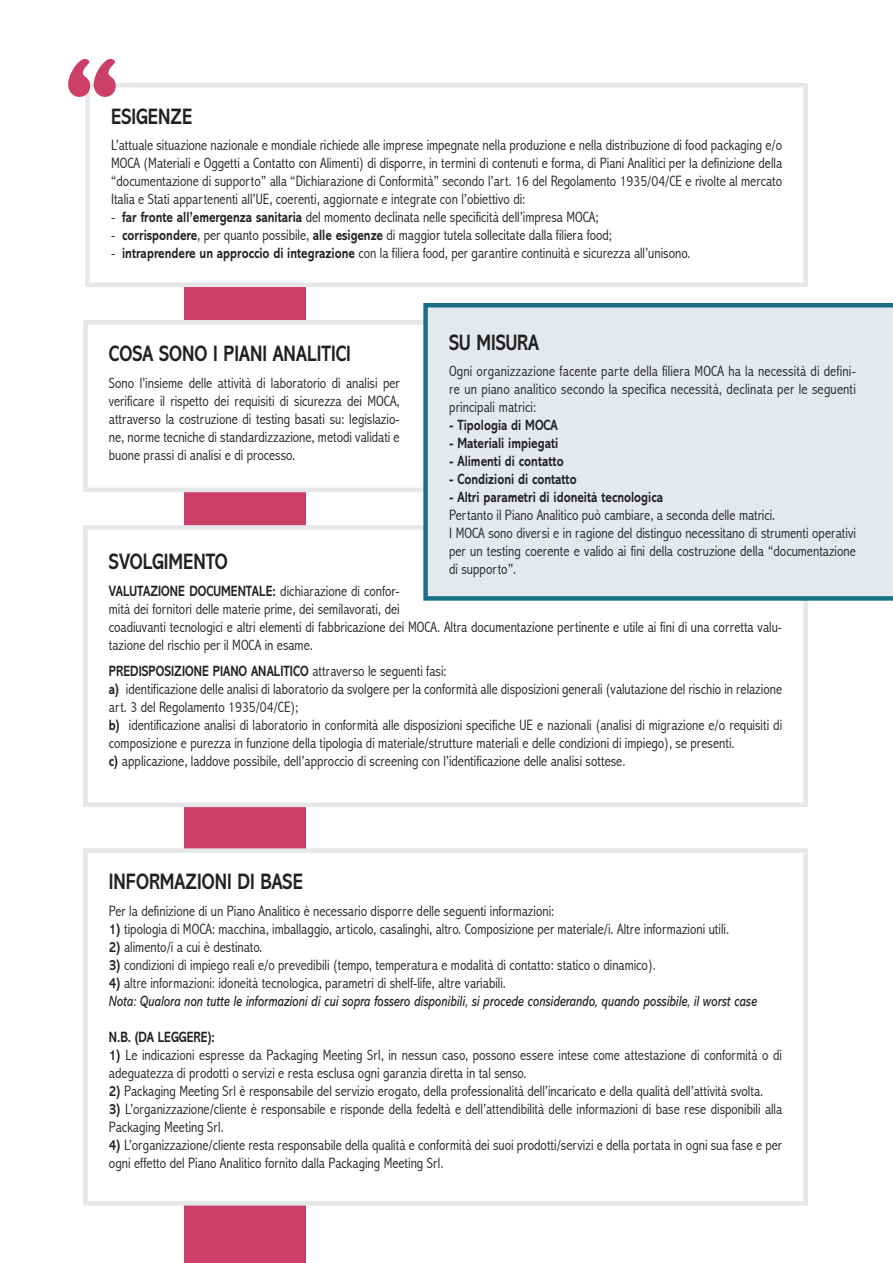
<style>
.page{position:relative;width:893px;height:1263px;background:#fff}
.page>*{position:absolute;margin:0;border:0;box-sizing:border-box;transform-origin:0 0}
.t1{font:94.05px "Cooper Black Std";color:#cb3f68}
.t2{font:700 22.5px "Abadi MT Std";color:#231f20;scale:.8 1}
.t3{font:300 condensed 15px/18px "Abadi";color:#231f20}
.t4{font:700 15px "Abadi MT Std";color:#231f20;scale:.8 1}
.t5{font:italic 15px "Abadi MT Std";color:#231f20;scale:.8 1}
.s1{font-family:"Abadi MT Std";font-weight:700;font-stretch:normal}
.s2{font-family:"Abadi";font-weight:300;font-stretch:condensed}
</style>
<div class="page">
<div style="left:184px;top:266px;width:122px;height:997px;background:#cb3f68"></div>
<div style="left:85px;top:322px;width:434px;height:168px;background:#fff"></div>
<div style="left:83px;top:320px;width:438px;height:172px;border:4px solid #e6e7e9"></div>
<div style="left:85px;top:527px;width:721px;height:278px;background:#fff"></div>
<div style="left:83px;top:525px;width:725px;height:282px;border:4px solid #e6e7e9"></div>
<div style="left:85px;top:851px;width:721px;height:352px;background:#fff"></div>
<div style="left:83px;top:848px;width:725px;height:357px;border:4px solid #e6e7e9"></div>
<div style="left:88px;top:85px;width:718px;height:200px;background:#fff"></div>
<div style="left:85px;top:83px;width:723px;height:204px;border:4px solid #e6e7e9"></div>
<div style="left:423px;top:303px;width:470px;height:298px;background:#e4e9ed"></div>
<p class="t1" style="left:64px;top:37px;width:57px">“</p>
<p class="t2" style="left:111px;top:103px;width:103px">ESIGENZE</p>
<p class="t3" style="left:111px;top:136px;width:673px;text-align:justify">L’attuale situazione nazionale e mondiale richiede alle imprese impegnate nella produzione e nella distribuzione di food packaging e/o MOCA (Materiali e Oggetti a Contatto con Alimenti) di disporre, in termini di contenuti e forma, di Piani Analitici per la definizione della “documentazione di supporto” alla “Dichiarazione di Conformità” secondo l’art. 16 del Regolamento 1935/04/CE e rivolte al mercato Italia e Stati appartenenti all’UE, coerenti, aggiornate e integrate con l’obiettivo di:</p>
<p class="t3" style="left:111px;top:208px;width:489px">- <span class="s1">far fronte all’emergenza sanitaria</span> del momento declinata nelle specificità dell’impresa MOCA;</p>
<p class="t3" style="left:111px;top:226px;width:502px">- <span class="s1">corrispondere</span>, per quanto possibile, <span class="s1">alle esigenze</span> di maggior tutela sollecitate dalla filiera food;</p>
<p class="t3" style="left:111px;top:244px;width:581px">- <span class="s1">intraprendere un approccio di integrazione</span> con la filiera food, per garantire continuità e sicurezza all’unisono.</p>
<p class="t2" style="left:449px;top:329px;width:114px">SU MISURA</p>
<p class="t3" style="left:449px;top:362px;width:408px;text-align:justify">Ogni organizzazione facente parte della filiera MOCA ha la necessità di defini&shy;re un piano analitico secondo la specifica necessità, declinata per le seguenti principali matrici:</p>
<p class="t4" style="left:449px;top:416px;width:137px">- Tipologia di MOCA</p>
<p class="t4" style="left:449px;top:434px;width:138px">- Materiali impiegati</p>
<p class="t4" style="left:449px;top:452px;width:145px">- Alimenti di contatto</p>
<p class="t4" style="left:449px;top:470px;width:161px">- Condizioni di contatto</p>
<p class="t4" style="left:449px;top:488px;width:269px">- Altri parametri di idoneità tecnologica</p>
<p class="t3" style="left:449px;top:506px;width:328px">Pertanto il Piano Analitico può cambiare, a seconda delle matrici.</p>
<p class="t3" style="left:449px;top:524px;width:408px;text-align:justify">I MOCA sono diversi e in ragione del distinguo necessitano di strumenti operativi per un testing coerente e valido ai fini della costruzione della “documentazione di supporto”.</p>
<p class="t2" style="left:109px;top:341px;width:304px">COSA SONO I PIANI ANALITICI</p>
<p class="t3" style="left:109px;top:374px;width:292px;text-align:justify">Sono l’insieme delle attività di laboratorio di analisi per verificare il rispetto dei requisiti di sicurezza dei MOCA, attraverso la costruzione di testing basati su: legislazio&shy;ne, norme tecniche di standardizzazione, metodi validati e buone prassi di analisi e di processo.</p>
<p class="t2" style="left:109px;top:549px;width:150px">SVOLGIMENTO</p>
<p class="t3" style="left:109px;top:582px;width:675px"><span class="s1">VALUTAZIONE DOCUMENTALE:</span> dichiarazione di confor-<br>mità dei fornitori delle materie prime, dei semilavorati, dei<br>coadiuvanti tecnologici e altri elementi di fabbricazione dei MOCA. Altra documentazione pertinente e utile ai fini di una corretta valu&shy;tazione del rischio per il MOCA in esame.</p>
<p class="t4" style="left:109px;top:663px;width:424px">PREDISPOSIZIONE PIANO ANALITICO <span class="s2">attraverso le seguenti fasi:</span></p>
<p class="t3" style="left:109px;top:680px;width:675px"><span class="s1">a)</span> identificazione delle analisi di laboratorio da svolgere per la conformità alle disposizioni generali (valutazione del rischio in relazione art. 3 del Regolamento 1935/04/CE);</p>
<p class="t3" style="left:109px;top:716px;width:675px"><span class="s1">b)</span> identificazione analisi di laboratorio in conformità alle disposizioni specifiche UE e nazionali (analisi di migrazione e/o requisiti di composizione e purezza in funzione della tipologia di materiale/strutture materiali e delle condizioni di impiego), se presenti.</p>
<p class="t3" style="left:109px;top:752px;width:518px"><span class="s1">c)</span> applicazione, laddove possibile, dell’approccio di screening con l’identificazione delle analisi sottese.</p>
<p class="t2" style="left:109px;top:869px;width:244px">INFORMAZIONI DI BASE</p>
<p class="t3" style="left:109px;top:902px;width:447px">Per la definizione di un Piano Analitico è necessario disporre delle seguenti informazioni:</p>
<p class="t3" style="left:109px;top:920px;width:622px"><span class="s1">1)</span> tipologia di MOCA: macchina, imballaggio, articolo, casalinghi, altro. Composizione per materiale/i. Altre informazioni utili.</p>
<p class="t3" style="left:109px;top:938px;width:155px"><span class="s1">2)</span> alimento/i a cui è destinato.</p>
<p class="t3" style="left:109px;top:956px;width:548px"><span class="s1">3)</span> condizioni di impiego reali e/o prevedibili (tempo, temperatura e modalità di contatto: statico o dinamico).</p>
<p class="t3" style="left:109px;top:974px;width:399px"><span class="s1">4)</span> altre informazioni: idoneità tecnologica, parametri di shelf-life, altre variabili.</p>
<p class="t5" style="left:109px;top:993px;width:812px">Nota: Qualora non tutte le informazioni di cui sopra fossero disponibili, si procede considerando, quando possibile, il worst case</p>
<p class="t4" style="left:109px;top:1028px;width:134px">N.B. (DA LEGGERE):</p>
<p class="t3" style="left:109px;top:1046px;width:675px"><span class="s1">1)</span> Le indicazioni espresse da Packaging Meeting Srl, in nessun caso, possono essere intese come attestazione di conformità o di adeguatezza di prodotti o servizi e resta esclusa ogni garanzia diretta in tal senso.</p>
<p class="t3" style="left:109px;top:1082px;width:656px"><span class="s1">2)</span> Packaging Meeting Srl è responsabile del servizio erogato, della professionalità dell’incaricato e della qualità dell’attività svolta.</p>
<p class="t3" style="left:109px;top:1100px;width:675px"><span class="s1">3)</span> L’organizzazione/cliente è responsabile e risponde della fedeltà e dell’attendibilità delle informazioni di base rese disponibili alla<br>Packaging Meeting Srl.</p>
<p class="t3" style="left:109px;top:1136px;width:675px"><span class="s1">4)</span> L’organizzazione/cliente resta responsabile della qualità e conformità dei suoi prodotti/servizi e della portata in ogni sua fase e per ogni effetto del Piano Analitico fornito dalla Packaging Meeting Srl.</p>
</div>
